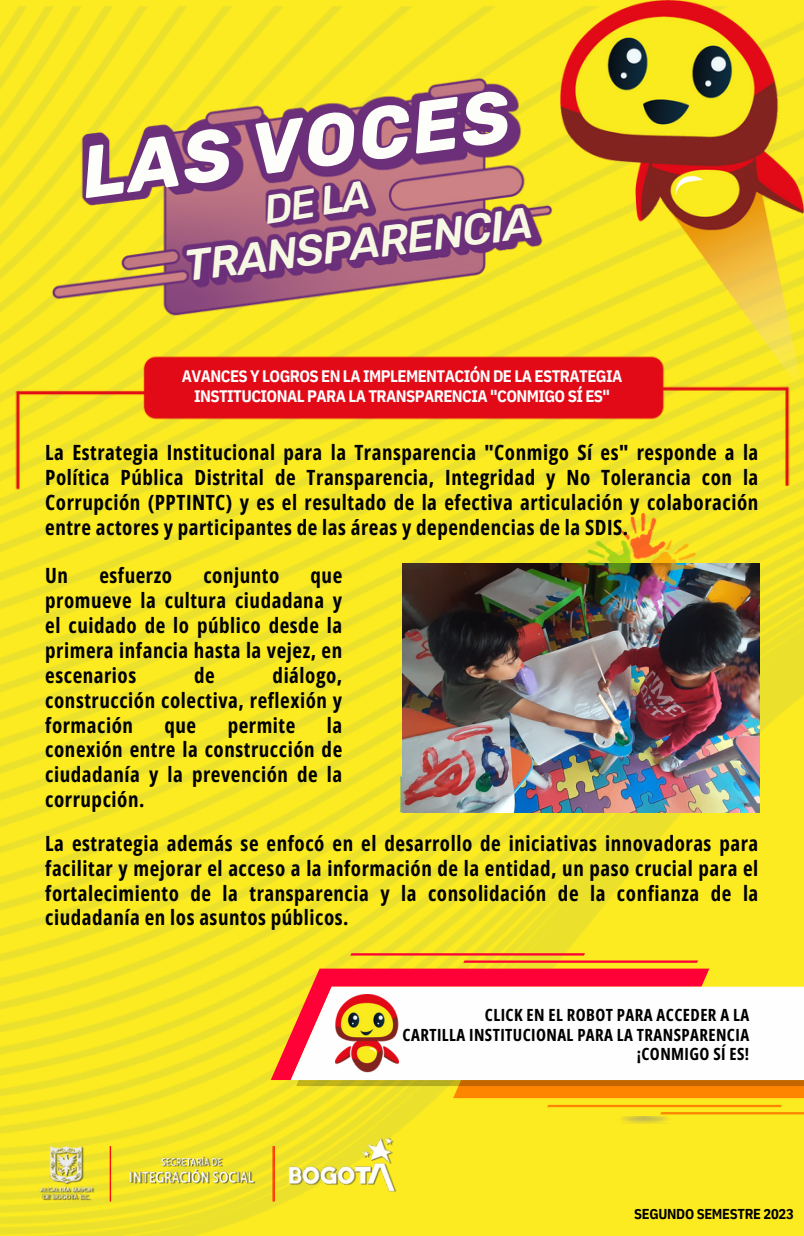
<style>
.page{position:relative;width:804px;height:1236px;background:#fff}
.page>*{position:absolute;margin:0;border:0;box-sizing:border-box;transform-origin:0 0}
.t1{font:italic 700 72.98px "Rubik";color:#fdfefa}
.t2{font:italic 500 43.4px "Rubik";color:#f6f8e3}
.t3{font:italic 500 39.73px "Rubik";color:#f6f8e3}
.t4{font:700 21px/24.8px "Open Sans Condensed";letter-spacing:.025em;color:#000;text-align:justify}
.t5{font:700 16.8px "Open Sans Condensed";letter-spacing:.025em;color:#000}
.t6{font:700 16.62px/19.6px "IBM Plex Sans Cond";letter-spacing:-.035em;color:#fff;text-align:center}
.t7{font:700 14.35px "IBM Plex Sans Cond";letter-spacing:-.02em;color:#000}
</style>
<div class="page">
<img style="left:0;top:5px;width:803px;height:1230px">
<img style="left:34px;top:1140px;width:65px;height:65px">
<img style="left:109px;top:1146px;width:3px;height:55px">
<img style="left:123px;top:1149px;width:138px;height:39px">
<img style="left:272px;top:1146px;width:2px;height:55px">
<img style="left:283px;top:1131px;width:118px;height:65px">
<svg style="left:270px;top:968px;width:439px;height:111px;background:#fc3d32"></svg>
<svg style="left:453px;top:1085px;width:350px;height:12px;background:#f88300"></svg>
<svg style="left:296px;top:1079px;width:507px;height:6px"></svg>
<svg style="left:290px;top:986px;width:513px;height:93px"></svg>
<svg style="left:350px;top:953px;width:347px;height:9px;background:#f9a529"></svg>
<svg style="left:546px;top:1104px;width:257px;height:10px;background:#fdca16"></svg>
<img style="left:616px;top:1116px;width:53px;height:6px">
<img style="left:9px;top:350px;width:785px;height:145px">
<svg style="left:399px;top:775px;width:3px;height:37px"></svg>
<img style="left:335px;top:994px;width:63px;height:79px">
<img style="left:45px;top:71px;width:513px;height:252px">
<img style="left:402px;top:563px;width:357px;height:249px">
<img style="left:587px;top:513px;width:107px;height:105px">
<img style="left:560px;top:0;width:243px;height:394px">
<p class="t1" style="left:76px;top:132px;width:432px;rotate:-8deg">LAS VOCES</p>
<p class="t2" style="left:181px;top:240px;width:352px;rotate:-7deg">TRANSPARENCIA</p>
<p class="t3" style="left:261px;top:187px;width:107px;rotate:-9deg">DE LA</p>
<p class="t6" style="left:182px;top:366px;width:442px">AVANCES Y LOGROS EN LA IMPLEMENTACIÓN DE LA ESTRATEGIA<br>INSTITUCIONAL PARA LA TRANSPARENCIA "CONMIGO SÍ ES"</p>
<p class="t4" style="left:45px;top:439px;width:714px">La Estrategia Institucional para la Transparencia "Conmigo Sí es" responde a la Política Pública Distrital de Transparencia, Integridad y No Tolerancia con la Corrupción (PPTINTC) y es el resultado de la efectiva articulación y colaboración entre actores y participantes de las áreas y dependencias de la SDIS.</p>
<p class="t4" style="left:45px;top:562px;width:24px">Un</p>
<p class="t4" style="left:99px;top:562px;width:74px">esfuerzo</p>
<p class="t4" style="left:203px;top:562px;width:77px">conjunto</p>
<p class="t4" style="left:45px;top:562px;width:298px;text-indent:265px">que promueve la cultura ciudadana y el cuidado de lo público desde la primera infancia hasta la vejez, en escenarios</p>
<p class="t4" style="left:45px;top:662px;width:298px;text-indent:227px">diálogo, construcción colectiva, reflexión y formación</p>
<p class="t4" style="left:194px;top:662px;width:22px">de</p>
<p class="t4" style="left:164px;top:711px;width:33px">que</p>
<p class="t4" style="left:227px;top:711px;width:69px">permite</p>
<p class="t4" style="left:45px;top:711px;width:298px;text-indent:281px">la conexión entre la construcción de ciudadanía y la prevención de la corrupción.</p>
<p class="t4" style="left:45px;top:829px;width:714px">La estrategia además se enfocó en el desarrollo de iniciativas innovadoras para facilitar y mejorar el acceso a la información de la entidad, un paso crucial para el fortalecimiento de la transparencia y la consolidación de la confianza de la ciudadanía en los asuntos públicos.</p>
<p class="t5" style="left:484px;top:1002px;width:265px">CLICK EN EL ROBOT PARA ACCEDER A LA</p>
<p class="t5" style="left:402px;top:1022px;width:348px">CARTILLA INSTITUCIONAL PARA LA TRANSPARENCIA</p>
<p class="t5" style="left:636px;top:1042px;width:114px">¡CONMIGO SÍ ES!</p>
<p class="t7" style="left:633px;top:1203px;width:161px">SEGUNDO SEMESTRE 2023</p>
</div>
